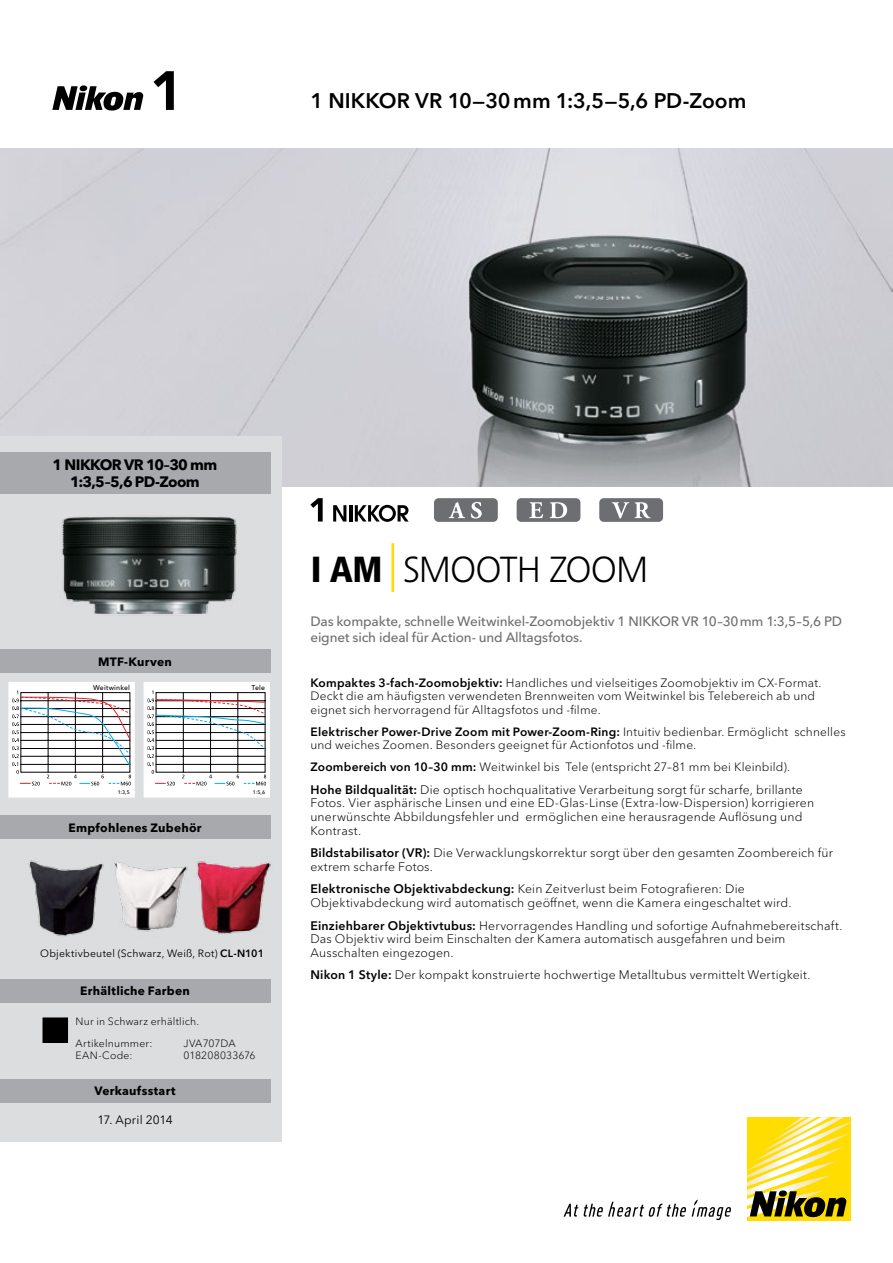
<style>
.page{position:relative;width:893px;height:1263px;background:#fff}
.page>*{position:absolute;margin:0;border:0;box-sizing:border-box;transform-origin:0 0}
.t1{font:300 37.95px "Frutiger Next LTW1 G";letter-spacing:-.025em;color:#000}
.t2{font:600 21px "Avenir Next W1 G";color:#000}
.t3{font:700 15px/16.5px "Avenir Next W1 G";letter-spacing:-.04em;color:#000;text-align:center}
.t4{font:500 13.5px/16.5px "Avenir Next W1 G";letter-spacing:-.01em;color:#6d6e71}
.t5{font:300 12.3px/13.8px "Avenir Next W1 G";letter-spacing:.015em;color:#000}
.t6{font:300 12px/13.5px "Avenir Next W1 G";letter-spacing:.015em;color:#000}
.t7{font:700 12px "Avenir Next W1 G";letter-spacing:.02em;color:#000}
.t8{font:12px "Avenir Next W1 G";letter-spacing:.005em;color:#000}
.t9{font:300 10.5px/21.1px "Avenir Next W1 G";letter-spacing:.02em;color:#000}
.t10{font:10.5px "Avenir Next W1 G";letter-spacing:.02em;color:#000}
.t11{font:300 10.5px "Avenir Next W1 G";letter-spacing:-.005em;color:#000}
.t12{font:500 6.9px "Avenir Next W1 G";letter-spacing:.025em;color:#000}
.t13{font:500 5.25px "Avenir Next W1 G";color:#000}
.s1{font-weight:600}
.s2{font-weight:800;font-stretch:condensed}
</style>
<div class="page">
<img style="left:0;top:149px;width:893px;height:337px">
<div style="left:747px;top:1117px;width:103px;height:103px;background:#fd0"></div>
<svg style="left:747px;top:1117px;width:103px;height:100px"></svg>
<svg style="left:692px;top:1199px;width:39px;height:21px"></svg>
<svg style="left:563px;top:1202px;width:123px;height:15px"></svg>
<div style="left:0;top:436px;width:282px;height:706px;background:#dcddde"></div>
<img style="left:62px;top:517px;width:175px;height:97px">
<svg style="left:333px;top:505px;width:13px;height:16px"></svg>
<hr style="left:349px;top:505px;width:3px;height:16px;background:#000">
<svg style="left:355px;top:505px;width:54px;height:17px"></svg>
<svg style="left:310px;top:498px;width:13px;height:23px"></svg>
<div style="left:434px;top:498px;width:64px;height:24px;background:#6d6e71;border-radius:5px"></div>
<svg style="left:449px;top:502px;width:16px;height:16px"></svg>
<svg style="left:471px;top:502px;width:11px;height:16px"></svg>
<div style="left:517px;top:498px;width:63px;height:24px;background:#6d6e71;border-radius:5px"></div>
<svg style="left:529px;top:502px;width:38px;height:16px"></svg>
<div style="left:599px;top:498px;width:64px;height:24px;background:#6d6e71;border-radius:5px"></div>
<svg style="left:612px;top:502px;width:39px;height:16px"></svg>
<svg style="left:154px;top:71px;width:20px;height:39px"></svg>
<svg style="left:52px;top:85px;width:92px;height:26px"></svg>
<svg style="left:8px;top:682px;width:262px;height:116px;background:#ddddde"></svg>
<div style="left:198px;top:684px;width:72px;height:6px;background:#fff"></div>
<div style="left:198px;top:789px;width:72px;height:5px;background:#fff"></div>
<img style="left:28px;top:860px;width:76px;height:77px">
<img style="left:114px;top:862px;width:74px;height:70px">
<img style="left:196px;top:861px;width:75px;height:73px">
<hr style="left:391px;top:543px;width:3px;height:49px;background:#fd0">
<div style="left:0;top:1079px;width:270px;height:23px;background:#a7a9ac"></div>
<div style="left:0;top:816px;width:270px;height:23px;background:#a7a9ac"></div>
<div style="left:0;top:452px;width:270px;height:41px;background:#a7a9ac"></div>
<div style="left:0;top:649px;width:270px;height:24px;background:#a7a9ac"></div>
<div style="left:0;top:979px;width:270px;height:23px;background:#a7a9ac"></div>
<div style="left:43px;top:1017px;width:25px;height:26px;background:#000"></div>
<h2 class="t2" style="left:310px;top:88px;width:437px">1 NIKKOR VR 10—30mm 1:3,5—5,6 PD-Zoom</h2>
<p class="t3" style="left:53px;top:456px;width:166px">1 NIKKOR VR 10–30 mm<br>1:3,5–5,6 PD-Zoom</p>
<p class="t7" style="left:98px;top:654px;width:75px">MTF-Kurven</p>
<p class="t12" style="left:93px;top:683px;width:38px">Weitwinkel</p>
<p class="t13" style="left:118px;top:788px;width:14px">1:3,5</p>
<p class="t7" style="left:68px;top:820px;width:135px">Empfohlenes Zubehör</p>
<p class="t12" style="left:251px;top:683px;width:15px">Tele</p>
<p class="t13" style="left:253px;top:788px;width:14px">1:5,6</p>
<p class="t10" style="left:40px;top:947px;width:225px">Objektivbeutel (Schwarz, Weiß, Rot) <span class="s1">CL-N101</span></p>
<p class="t7" style="left:80px;top:984px;width:111px">Erhältliche Farben</p>
<p class="t9" style="left:76px;top:1011px;width:125px">Nur in Schwarz erhältlich.<br>Artikelnummer:</p>
<p class="t11" style="left:184px;top:1036px;width:54px">JVA707DA</p>
<p class="t9" style="left:76px;top:1045px;width:58px">EAN-Code:</p>
<p class="t9" style="left:184px;top:1045px;width:74px">018208033676</p>
<p class="t7" style="left:95px;top:1083px;width:82px">Verkaufsstart</p>
<p class="t8" style="left:97px;top:1113px;width:77px">17. April 2014</p>
<h1 class="t1" style="left:310px;top:547px;width:339px"><span class="s2">I AM</span> SMOOTH ZOOM</h1>
<p class="t4" style="left:310px;top:613px;width:533px">Das kompakte, schnelle Weitwinkel-Zoomobjektiv 1 NIKKOR VR 10–30mm 1:3,5–5,6 PD eignet sich ideal für Action- und Alltagsfotos.</p>
<p class="t6" style="left:310px;top:676px;width:513px"><span class="s1">Kompaktes 3-fach-Zoomobjektiv:</span> Handliches und vielseitiges Zoomobjektiv im CX-Format.<br>Deckt die am häufigsten verwendeten Brennweiten vom Weitwinkel bis Telebereich ab und eignet sich hervorragend für Alltagsfotos und -filme.</p>
<p class="t6" style="left:310px;top:725px;width:537px"><span class="s1">Elektrischer Power-Drive Zoom mit Power-Zoom-Ring:</span> Intuitiv bedienbar. Ermöglicht schnelles und weiches Zoomen. Besonders geeignet für Actionfotos und -filme.</p>
<p class="t6" style="left:310px;top:760px;width:481px"><span class="s1">Zoombereich von 10–30 mm:</span> Weitwinkel bis Tele (entspricht 27–81 mm bei Kleinbild).</p>
<p class="t5" style="left:310px;top:782px;width:505px"><span class="s1">Hohe Bildqualität:</span> Die optisch hochqualitative Verarbeitung sorgt für scharfe, brillante Fotos. Vier asphärische Linsen und eine ED-Glas-Linse (Extra-low-Dispersion) korrigieren unerwünschte Abbildungsfehler und ermöglichen eine herausragende Auflösung und Kontrast.</p>
<p class="t5" style="left:310px;top:846px;width:524px"><span class="s1">Bildstabilisator (VR):</span> Die Verwacklungskorrektur sorgt über den gesamten Zoombereich für extrem scharfe Fotos.</p>
<p class="t5" style="left:310px;top:882px;width:483px"><span class="s1">Elektronische Objektivabdeckung:</span> Kein Zeitverlust beim Fotografieren: Die<br>Objektivabdeckung wird automatisch geöffnet, wenn die Kamera eingeschaltet wird.</p>
<p class="t5" style="left:310px;top:918px;width:534px"><span class="s1">Einziehbarer Objektivtubus:</span> Hervorragendes Handling und sofortige Aufnahmebereitschaft.<br>Das Objektiv wird beim Einschalten der Kamera automatisch ausgefahren und beim<br>Ausschalten eingezogen.</p>
<p class="t5" style="left:310px;top:968px;width:501px"><span class="s1">Nikon 1 Style:</span> Der kompakt konstruierte hochwertige Metalltubus vermittelt Wertigkeit.</p>
</div>
